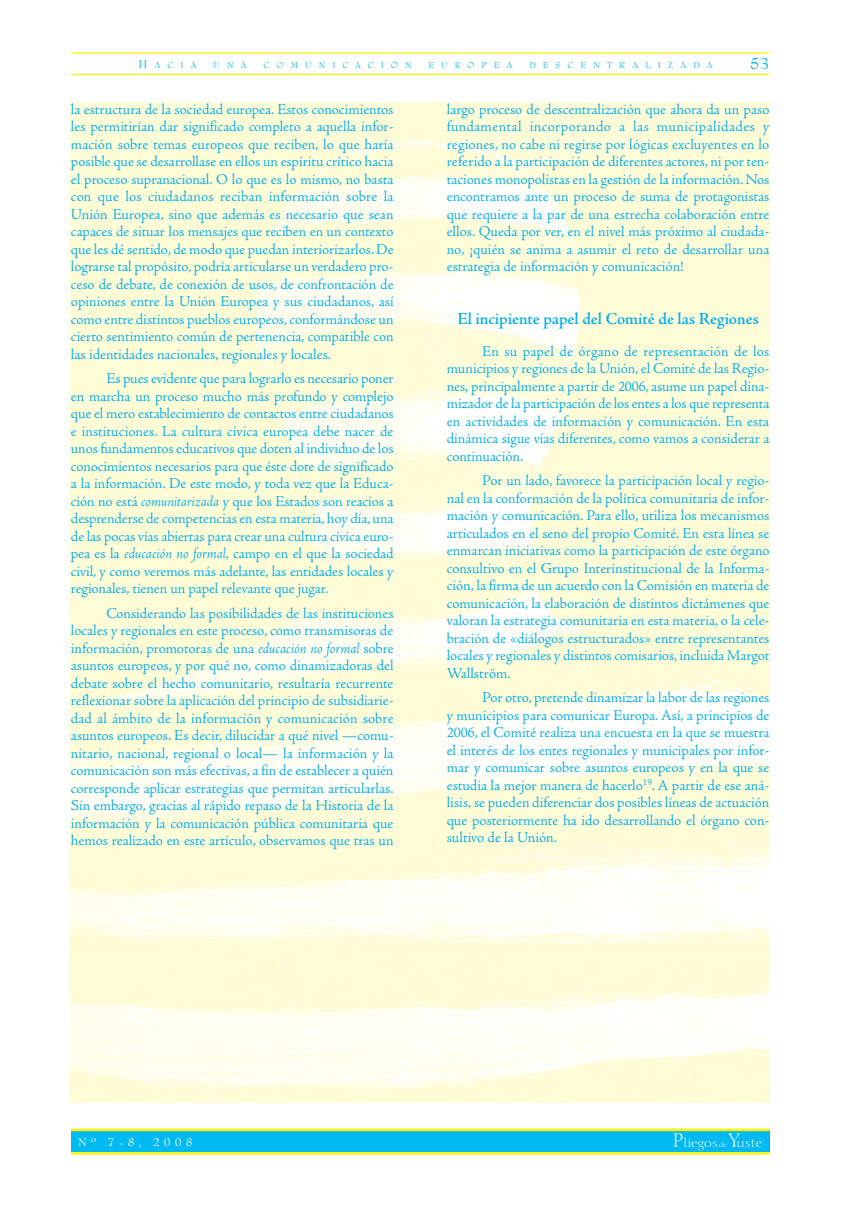
<style>
.page{position:relative;width:851px;height:1205px;background:#fff}
.page>*{position:absolute;margin:0;border:0;box-sizing:border-box;transform-origin:0 0}
.t1{font:600 17.5px "Adobe Jenson";color:#00adef}
.t2{font:17.5px "Bernhard Modern";color:#00adef}
.t3{font:15.62px/17.5px "Adobe Jenson";color:#00adef;text-align:justify}
.t4{font:12.5px "Bernhard Modern";letter-spacing:.335em;color:#fff}
.t5{font:12.25px "Calligraphic 810 BT";color:#fff}
.t6{font:9.38px "Bernhard Modern";letter-spacing:.74em;color:#00adef}
.s1{font-size:12.5px}
.s2{font-style:italic}
.s3{font-size:19px}
.s4{font-size:7px}
</style>
<div class="page">
<hr style="left:71px;top:53px;width:698px;height:1px;background:#fff200">
<hr style="left:71px;top:74px;width:698px;height:1px;background:#fff200">
<div style="left:71px;top:1130px;width:698px;height:22px;background:#00b9f1"></div>
<hr style="left:71px;top:1128px;width:698px;height:3px;background:#fff200">
<hr style="left:71px;top:1152px;width:698px;height:2px;background:#fff200">
<p class="t6" style="left:138px;top:60px;width:60px"><span class="s1">H</span>ACIA</p>
<p class="t6" style="left:213px;top:60px;width:35px">UNA</p>
<p class="t6" style="left:263px;top:60px;width:150px">COMUNICACIÓN</p>
<p class="t6" style="left:428px;top:60px;width:86px">EUROPEA</p>
<p class="t6" style="left:529px;top:60px;width:185px">DESCENTRALIZADA</p>
<p class="t2" style="left:749px;top:55px;width:21px">53</p>
<p class="t3" style="left:71px;top:101px;width:324px">la estructura de la sociedad europea. Estos conocimientos les permitirían dar significado completo a aquella infor&shy;mación sobre temas europeos que reciben, lo que haría posible que se desarrollase en ellos un espíritu crítico hacia el proceso supranacional. O lo que es lo mismo, no basta con que los ciudadanos reciban información sobre la Unión Europea, sino que además es necesario que sean capaces de situar los mensajes que reciben en un contexto que les dé sentido, de modo que puedan interiorizarlos. De lograrse tal propósito, podría articularse un verdadero pro&shy;ceso de debate, de conexión de usos, de confrontación de opiniones entre la Unión Europea y sus ciudadanos, así como entre distintos pueblos europeos, conformándose un cierto sentimiento común de pertenencia, compatible con las identidades nacionales, regionales y locales.</p>
<p class="t3" style="left:71px;top:371px;width:324px;text-indent:35px">Es pues evidente que para lograrlo es necesario poner en marcha un proceso mucho más profundo y complejo que el mero establecimiento de contactos entre ciudadanos e instituciones. La cultura cívica europea debe nacer de unos fundamentos educativos que doten al individuo de los conocimientos necesarios para que éste dote de significado a la información. De este modo, y toda vez que la Educa&shy;ción no está <span class="s2">comunitarizada</span> y que los Estados son reacios a desprenderse de competencias en esta materia, hoy día, una de las pocas vías abiertas para crear una cultura cívica euro&shy;pea es la <span class="s2">educación no formal</span>, campo en el que la sociedad civil, y como veremos más adelante, las entidades locales y regionales, tienen un papel relevante que jugar.</p>
<p class="t3" style="left:71px;top:605px;width:324px;text-indent:35px">Considerando las posibilidades de las instituciones locales y regionales en este proceso, como transmisoras de información, promotoras de una <span class="s2">educación no formal</span> sobre asuntos europeos, y por qué no, como dinamizadoras del debate sobre el hecho comunitario, resultaría recurrente reflexionar sobre la aplicación del principio de subsidiarie&shy;dad al ámbito de la información y comunicación sobre asuntos europeos. Es decir, dilucidar a qué nivel —comu&shy;nitario, nacional, regional o local— la información y la comunicación son más efectivas, a fin de establecer a quién corresponde aplicar estrategias que permitan articularlas.<br>Sin embargo, gracias al rápido repaso de la Historia de la información y la comunicación pública comunitaria que hemos realizado en este artículo, observamos que tras un</p>
<p class="t3" style="left:446px;top:101px;width:324px">largo proceso de descentralización que ahora da un paso fundamental incorporando a las municipalidades y regiones, no cabe ni regirse por lógicas excluyentes en lo referido a la participación de diferentes actores, ni por ten&shy;taciones monopolistas en la gestión de la información. Nos encontramos ante un proceso de suma de protagonistas que requiere a la par de una estrecha colaboración entre ellos. Queda por ver, en el nivel más próximo al ciudada&shy;no, ¡quién se anima a asumir el reto de desarrollar una estrategia de información y comunicación!</p>
<p class="t1" style="left:457px;top:311px;width:303px">El incipiente papel del Comité de las Regiones</p>
<p class="t3" style="left:446px;top:343px;width:324px;text-indent:35px">En su papel de órgano de representación de los municipios y regiones de la Unión, el Comité de las Regio&shy;nes, principalmente a partir de 2006, asume un papel dina&shy;mizador de la participación de los entes a los que representa en actividades de información y comunicación. En esta dinámica sigue vías diferentes, como vamos a considerar a continuación.</p>
<p class="t3" style="left:446px;top:473px;width:324px;text-indent:35px">Por un lado, favorece la participación local y regio&shy;nal en la conformación de la política comunitaria de infor&shy;mación y comunicación. Para ello, utiliza los mecanismos articulados en el seno del propio Comité. En esta línea se enmarcan iniciativas como la participación de este órgano consultivo en el Grupo Interinstitucional de la Informa&shy;ción, la firma de un acuerdo con la Comisión en materia de comunicación, la elaboración de distintos dictámenes que valoran la estrategia comunitaria en esta materia, o la cele&shy;bración de «diálogos estructurados» entre representantes locales y regionales y distintos comisarios, incluida Margot Wallström.</p>
<p class="t3" style="left:446px;top:690px;width:324px;text-indent:35px">Por otro, pretende dinamizar la labor de las regiones y municipios para comunicar Europa. Así, a principios de 2006, el Comité realiza una encuesta en la que se muestra el interés de los entes regionales y municipales por infor&shy;mar y comunicar sobre asuntos europeos y en la que se estudia la mejor manera de hacerlo<sup>19</sup>. A partir de ese aná&shy;lisis, se pueden diferenciar dos posibles líneas de actuación que posteriormente ha ido desarrollando el órgano con&shy;sultivo de la Unión.</p>
<p class="t4" style="left:78px;top:1136px;width:116px">Nº 7-8, 2008</p>
<p class="t5" style="left:672px;top:1136px;width:91px"><span class="s3">P</span>liegos <span class="s4">de</span> <span class="s3">Y</span>uste</p>
</div>
